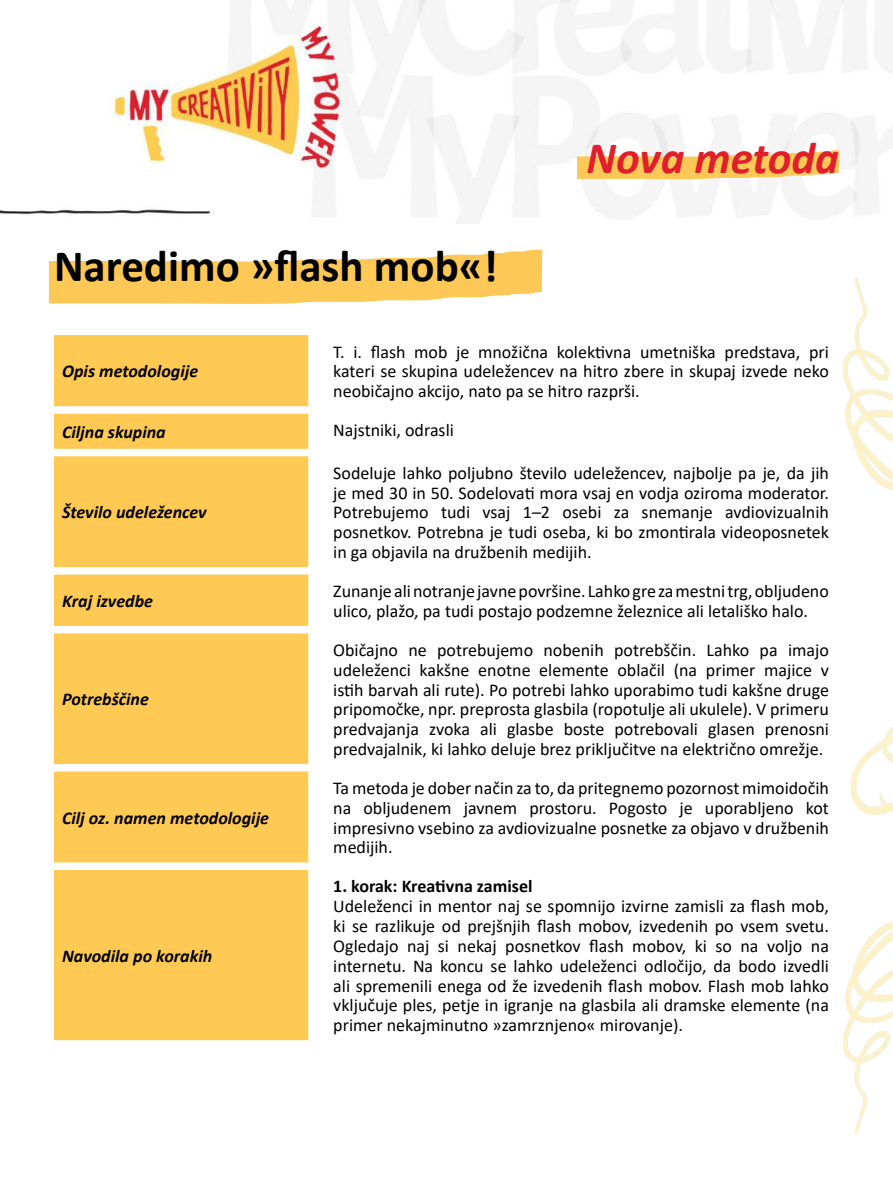
<style>
.page{position:relative;width:893px;height:1204px;background:#fff}
.page>*{position:absolute;margin:0;border:0;box-sizing:border-box;transform-origin:0 0}
.t1{font:700 45px "Calibri";color:#000}
.t2{font:italic 700 45px "Calibri";color:#df1f2c}
.t3{font:18px/19.8px "Calibri";color:#000;text-align:justify}
.t4{font:italic 700 18px "Calibri";color:#000}
.t5{font:700 18px "Calibri";color:#000}
</style>
<div class="page">
<img style="left:0;top:0;width:893px;height:221px">
<svg style="left:554px;top:135px;width:307px;height:55px"></svg>
<img style="left:843px;top:921px;width:50px;height:212px">
<img style="left:843px;top:279px;width:50px;height:212px">
<img style="left:851px;top:726px;width:42px;height:88px">
<div style="left:54px;top:335px;width:254px;height:705px;background:#ffca53"></div>
<div style="left:54px;top:406px;width:258px;height:8px;background:#fff"></div>
<div style="left:54px;top:449px;width:258px;height:7px;background:#fff"></div>
<div style="left:54px;top:567px;width:258px;height:7px;background:#fff"></div>
<div style="left:54px;top:626px;width:258px;height:7px;background:#fff"></div>
<div style="left:54px;top:764px;width:258px;height:7px;background:#fff"></div>
<div style="left:54px;top:862px;width:258px;height:7px;background:#fff"></div>
<svg style="left:48px;top:221px;width:495px;height:83px"></svg>
<h1 class="t1" style="left:54px;top:234px;width:445px">Naredimo »flash mob«!</h1>
<h1 class="t2" style="left:586px;top:126px;width:254px">Nova metoda</h1>
<p class="t4" style="left:62px;top:359px;width:138px">Opis metodologije</p>
<p class="t3" style="left:333px;top:341px;width:497px">T. i. flash mob je množična kolektivna umetniška predstava, pri kateri se skupina udeležencev na hitro zbere in skupaj izvede neko neobičajno akcijo, nato pa se hitro razprši.</p>
<p class="t4" style="left:62px;top:419px;width:105px">Ciljna skupina</p>
<p class="t3" style="left:333px;top:420px;width:122px">Najstniki, odrasli</p>
<p class="t4" style="left:62px;top:499px;width:146px">Število udeležencev</p>
<p class="t3" style="left:333px;top:462px;width:497px">Sodeluje lahko poljubno število udeležencev, najbolje pa je, da jih je med 30 in 50. Sodelovati mora vsaj en vodja oziroma moderator.<br>Potrebujemo tudi vsaj 1–2 osebi za snemanje avdiovizualnih posnetkov. Potrebna je tudi oseba, ki bo zmontirala videoposnetek in ga objavila na družbenih medijih.</p>
<p class="t4" style="left:62px;top:588px;width:92px">Kraj izvedbe</p>
<p class="t3" style="left:333px;top:580px;width:497px">Zunanje ali notranje javne površine. Lahko gre za mestni trg, obljudeno ulico, plažo, pa tudi postajo podzemne železnice ali letališko halo.</p>
<p class="t4" style="left:62px;top:686px;width:88px">Potrebščine</p>
<p class="t4" style="left:62px;top:805px;width:209px">Cilj oz. namen metodologije</p>
<p class="t4" style="left:62px;top:943px;width:152px">Navodila po korakih</p>
<p class="t3" style="left:333px;top:639px;width:497px">Običajno ne potrebujemo nobenih potrebščin. Lahko pa imajo udeleženci kakšne enotne elemente oblačil (na primer majice v istih barvah ali rute). Po potrebi lahko uporabimo tudi kakšne druge pripomočke, npr. preprosta glasbila (ropotulje ali ukulele). V primeru predvajanja zvoka ali glasbe boste potrebovali glasen prenosni predvajalnik, ki lahko deluje brez priključitve na električno omrežje.</p>
<p class="t3" style="left:333px;top:777px;width:497px">Ta metoda je dober način za to, da pritegnemo pozornost mimoidočih na obljudenem javnem prostoru. Pogosto je uporabljeno kot impresivno vsebino za avdiovizualne posnetke za objavo v družbenih medijih.</p>
<p class="t5" style="left:333px;top:873px;width:201px">1. korak: Kreativna zamisel</p>
<p class="t3" style="left:333px;top:895px;width:497px">Udeleženci in mentor naj se spomnijo izvirne zamisli za flash mob, ki se razlikuje od prejšnjih flash mobov, izvedenih po vsem svetu.<br>Ogledajo naj si nekaj posnetkov flash mobov, ki so na voljo na internetu. Na koncu se lahko udeleženci odločijo, da bodo izvedli ali spremenili enega od že izvedenih flash mobov. Flash mob lahko vključuje ples, petje in igranje na glasbila ali dramske elemente (na primer nekajminutno »zamrznjeno« mirovanje).</p>
</div>
